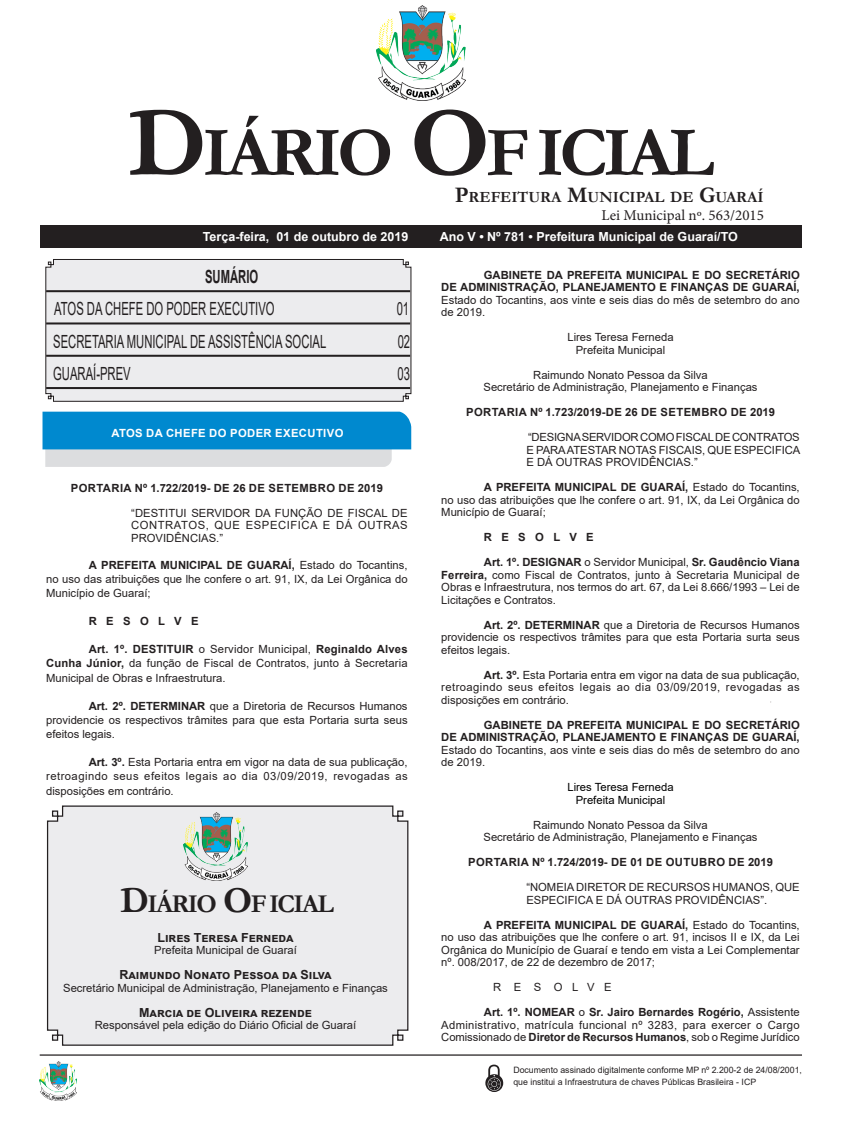
<style>
.page{position:relative;width:851px;height:1134px;background:#fff}
.page>*{position:absolute;margin:0;border:0;box-sizing:border-box;transform-origin:0 0}
.CORPO_DE_TEXTO{font:700 70.88px "Garamond";letter-spacing:-.06em;color:#231f20}
.CORPO_DE_TEXTO-2{font:700 25.88px "Garamond";letter-spacing:-.06em;color:#231f20}
.Nome_Secretário{font:18.12px "Arial";color:#231f20;scale:.62 1}
.Nome_Secretário-2{font:700 18.12px "Arial";color:#231f20;scale:.62 1}
.CORPO_DE_TEXTO-3{font:700 15.62px "Garamond";color:#231f20}
.t1{font:15px "Minion Pro";color:#231f20}
.t2{font:700 12.5px "Arial";color:#fff}
.Assinatura{font:700 12.5px "Arial";color:#231f20}
.CORPO_DE_TEXTO-4{font:11.25px/12.5px "Arial";color:#231f20;text-align:justify}
.CORPO_DE_TEXTO-5{font:700 11.25px/12.5px "Arial";color:#231f20;text-align:justify}
.Assinatura-2{font:11.25px "Arial";color:#231f20}
.EMENTA{font:11.25px/12.5px "Arial";color:#231f20;text-align:justify}
.TITULOS{font:700 11.25px "Arial";letter-spacing:.035em;color:#231f20}
.Assinatura-3{font:11.25px "Arial";color:#000}
.Chancela2{font:700 11.25px "Arial";letter-spacing:.035em;color:#fff}
.CORPO_DE_TEXTO-6{font:8.75px/12.5px "Arial";color:#231f20}
.s1{font-size:101.25px}
.s2{font-size:22.38px}
.s3{font-weight:700}
.s4{font-size:36.88px}
.s5{font-weight:400}
</style>
<div class="page">
<div style="left:40px;top:225px;width:761px;height:22px;background:#231f20"></div>
<hr style="left:40px;top:1054px;width:761px;height:2px;background:#231f20">
<img style="left:376px;top:5px;width:89px;height:95px">
<img style="left:40px;top:1061px;width:37px;height:39px">
<svg style="left:485px;top:1065px;width:18px;height:27px"></svg>
<div style="left:46px;top:805px;width:363px;height:241px;background:#ececee"></div>
<img style="left:183px;top:812px;width:64px;height:68px">
<svg style="left:45px;top:259px;width:366px;height:143px;background:#dddcde"></svg>
<svg style="left:42px;top:412px;width:369px;height:55px;background:#47a4d4"></svg>
<p class="CORPO_DE_TEXTO" style="left:128px;top:105px;width:587px"><span class="s1">D</span>IÁRIO <span class="s1">O</span>F ICIAL</p>
<p class="CORPO_DE_TEXTO-3" style="left:455px;top:186px;width:310px"><span class="s2">P</span>REFEITURA <span class="s2">M</span>UNICIPAL DE <span class="s2">G</span>UARAÍ</p>
<p class="t1" style="left:601px;top:205px;width:164px">Lei Municipal nº. 563/2015</p>
<p class="t2" style="left:203px;top:228px;width:207px">Terça-feira, 01 de outubro de 2019</p>
<p class="t2" style="left:439px;top:228px;width:299px">Ano V • Nº 781 • Prefeitura Municipal de Guaraí/TO</p>
<p class="Nome_Secretário-2" style="left:205px;top:264px;width:87px">SUMÁRIO</p>
<p class="Nome_Secretário" style="left:54px;top:297px;width:357px">ATOS DA CHEFE DO PODER EXECUTIVO</p>
<p class="Nome_Secretário" style="left:396px;top:297px;width:22px">01</p>
<p class="Nome_Secretário" style="left:53px;top:329px;width:442px">SECRETARIA MUNICIPAL DE ASSISTÊNCIA SOCIAL</p>
<p class="Nome_Secretário" style="left:397px;top:329px;width:22px">02</p>
<p class="Nome_Secretário" style="left:53px;top:361px;width:127px">GUARAÍ-PREV</p>
<p class="Nome_Secretário" style="left:397px;top:361px;width:22px">03</p>
<p class="Chancela2" style="left:111px;top:425px;width:233px">ATOS DA CHEFE DO PODER EXECUTIVO</p>
<p class="TITULOS" style="left:71px;top:480px;width:313px">PORTARIA Nº 1.722/2019- DE 26 DE SETEMBRO DE 2019</p>
<p class="EMENTA" style="left:131px;top:507px;width:278px">“DESTITUI SERVIDOR DA FUNÇÃO DE FISCAL DE CONTRATOS, QUE ESPECIFICA E DÁ OUTRAS PROVIDÊNCIAS.”</p>
<p class="CORPO_DE_TEXTO-4" style="left:46px;top:557px;width:363px;line-height:14.1px;text-indent:43px"><span class="s3">A PREFEITA MUNICIPAL DE GUARAÍ,</span> Estado do Tocantins, no uso das atribuições que lhe confere o art. 91, IX, da Lei Orgânica do Município de Guaraí;</p>
<p class="CORPO_DE_TEXTO-5" style="left:89px;top:615px;width:111px">R E S O L V E</p>
<p class="CORPO_DE_TEXTO-4" style="left:46px;top:642px;width:363px;line-height:14.1px;text-indent:43px"><span class="s3">Art. 1º. DESTITUIR</span> o Servidor Municipal, <span class="s3">Reginaldo Alves Cunha Júnior,</span> da função de Fiscal de Contratos, junto à Secretaria Municipal de Obras e Infraestrutura.</p>
<p class="CORPO_DE_TEXTO-4" style="left:46px;top:699px;width:363px;line-height:14.1px;text-indent:43px"><span class="s3">Art. 2º. DETERMINAR</span> que a Diretoria de Recursos Humanos providencie os respectivos trâmites para que esta Portaria surta seus efeitos legais.</p>
<p class="CORPO_DE_TEXTO-4" style="left:46px;top:755px;width:363px;line-height:14.1px;text-indent:43px"><span class="s3">Art. 3º.</span> Esta Portaria entra em vigor na data de sua publicação, retroagindo seus efeitos legais ao dia 03/09/2019, revogadas as disposições em contrário.</p>
<p class="CORPO_DE_TEXTO-2" style="left:120px;top:886px;width:215px"><span class="s4">D</span>IÁRIO <span class="s4">O</span>F ICIAL</p>
<p class="Assinatura" style="left:157px;top:928px;width:137px">Lires Teresa Ferneda</p>
<p class="Assinatura-2" style="left:154px;top:942px;width:144px">Prefeita Municipal de Guaraí</p>
<p class="Assinatura" style="left:119px;top:966px;width:213px">Raimundo Nonato Pessoa da Silva</p>
<p class="Assinatura-2" style="left:63px;top:980px;width:326px">Secretário Municipal de Administração, Planejamento e Finanças</p>
<p class="Assinatura" style="left:139px;top:1003px;width:174px">Marcia de Oliveira rezende</p>
<p class="Assinatura-2" style="left:95px;top:1017px;width:263px">Responsável pela edição do Diário Oficial de Guaraí</p>
<p class="CORPO_DE_TEXTO-5" style="left:441px;top:269px;width:360px;text-indent:43px">GABINETE DA PREFEITA MUNICIPAL E DO SECRETÁRIO DE ADMINISTRAÇÃO, PLANEJAMENTO E FINANÇAS DE GUARAÍ, <span class="s5">Estado do Tocantins, aos vinte e seis dias do mês de setembro do ano de 2019.</span></p>
<p class="Assinatura-2" style="left:567px;top:329px;width:108px">Lires Teresa Ferneda</p>
<p class="Assinatura-2" style="left:575px;top:342px;width:91px">Prefeita Municipal</p>
<p class="Assinatura-2" style="left:533px;top:367px;width:176px">Raimundo Nonato Pessoa da Silva</p>
<p class="Assinatura-2" style="left:483px;top:379px;width:275px">Secretário de Administração, Planejamento e Finanças</p>
<p class="TITULOS" style="left:466px;top:404px;width:310px">PORTARIA Nº 1.723/2019-DE 26 DE SETEMBRO DE 2019</p>
<p class="EMENTA" style="left:526px;top:431px;width:275px">“DESIGNA SERVIDOR COMO FISCAL DE CONTRATOS E PARA ATESTAR NOTAS FISCAIS, QUE ESPECIFICA E DÁ OUTRAS PROVIDÊNCIAS.”</p>
<p class="CORPO_DE_TEXTO-4" style="left:441px;top:481px;width:360px;text-indent:43px"><span class="s3">A PREFEITA MUNICIPAL DE GUARAÍ,</span> Estado do Tocantins, no uso das atribuições que lhe confere o art. 91, IX, da Lei Orgânica do Município de Guaraí;</p>
<p class="CORPO_DE_TEXTO-5" style="left:484px;top:531px;width:111px">R E S O L V E</p>
<p class="CORPO_DE_TEXTO-4" style="left:441px;top:556px;width:360px;text-indent:43px"><span class="s3">Art. 1º. DESIGNAR</span> o Servidor Municipal, <span class="s3">Sr. Gaudêncio Viana Ferreira,</span> como Fiscal de Contratos, junto à Secretaria Municipal de Obras e Infraestrutura, nos termos do art. 67, da Lei 8.666/1993 – Lei de Licitações e Contratos.</p>
<p class="CORPO_DE_TEXTO-4" style="left:441px;top:618px;width:360px;text-indent:43px"><span class="s3">Art. 2º. DETERMINAR</span> que a Diretoria de Recursos Humanos providencie os respectivos trâmites para que esta Portaria surta seus efeitos legais.</p>
<p class="CORPO_DE_TEXTO-4" style="left:441px;top:668px;width:360px;text-indent:43px"><span class="s3">Art. 3º.</span> Esta Portaria entra em vigor na data de sua publicação, retroagindo seus efeitos legais ao dia 03/09/2019, revogadas as disposições em contrário.</p>
<p class="CORPO_DE_TEXTO-5" style="left:441px;top:719px;width:360px;text-indent:43px">GABINETE DA PREFEITA MUNICIPAL E DO SECRETÁRIO DE ADMINISTRAÇÃO, PLANEJAMENTO E FINANÇAS DE GUARAÍ, <span class="s5">Estado do Tocantins, aos vinte e seis dias do mês de setembro do ano de 2019.</span></p>
<p class="Assinatura-3" style="left:567px;top:779px;width:108px">Lires Teresa Ferneda</p>
<p class="Assinatura-3" style="left:575px;top:792px;width:91px">Prefeita Municipal</p>
<p class="Assinatura-2" style="left:533px;top:817px;width:176px">Raimundo Nonato Pessoa da Silva</p>
<p class="Assinatura-2" style="left:483px;top:829px;width:275px">Secretário de Administração, Planejamento e Finanças</p>
<p class="TITULOS" style="left:468px;top:854px;width:306px">PORTARIA Nº 1.724/2019- DE 01 DE OUTUBRO DE 2019</p>
<p class="EMENTA" style="left:526px;top:881px;width:275px">“NOMEIA DIRETOR DE RECURSOS HUMANOS, QUE<br>ESPECIFICA E DÁ OUTRAS PROVIDÊNCIAS”.</p>
<p class="CORPO_DE_TEXTO-4" style="left:441px;top:918px;width:360px;text-indent:43px"><span class="s3">A PREFEITA MUNICIPAL DE GUARAÍ,</span> Estado do Tocantins, no uso das atribuições que lhe confere o art. 91, incisos II e IX, da Lei Orgânica do Município de Guaraí e tendo em vista a Lei Complementar nº. 008/2017, de 22 de dezembro de 2017;</p>
<p class="CORPO_DE_TEXTO-4" style="left:493px;top:981px;width:120px">R E S O L V E</p>
<p class="CORPO_DE_TEXTO-4" style="left:441px;top:1006px;width:360px;text-indent:43px"><span class="s3">Art. 1º. NOMEAR</span> o <span class="s3">Sr. Jairo Bernardes Rogério,</span> Assistente Administrativo, matrícula funcional nº 3283, para exercer o Cargo Comissionado de <span class="s3">Diretor de Recursos Humanos</span>, sob o Regime Jurídico</p>
<p class="CORPO_DE_TEXTO-6" style="left:513px;top:1063px;width:290px">Documento assinado digitalmente conforme MP nº 2.200-2 de 24/08/2001, que institui a Infraestrutura de chaves Públicas Brasileira - ICP</p>
</div>
